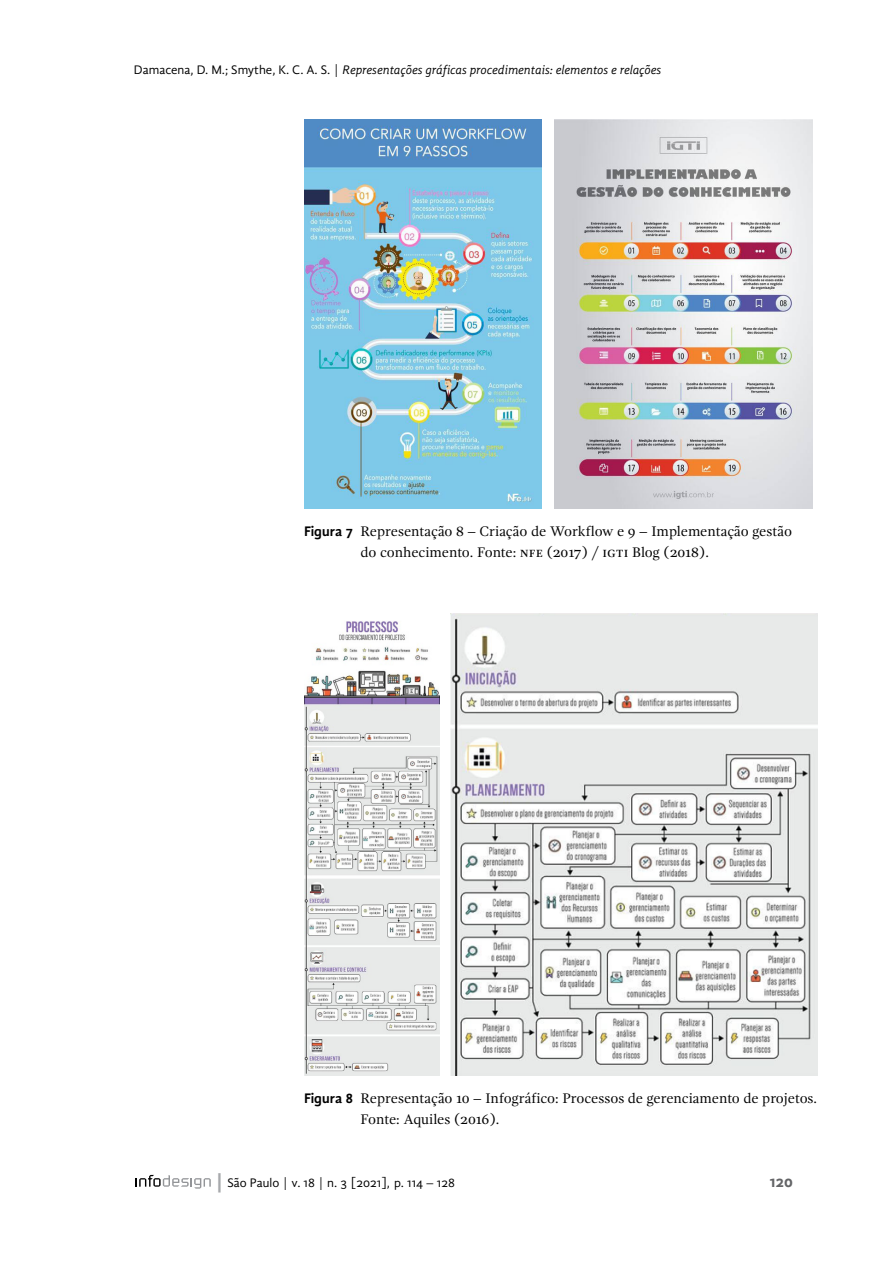
<style>
.page{position:relative;width:893px;height:1263px;background:#fff}
.page>*{position:absolute;margin:0;border:0;box-sizing:border-box;transform-origin:0 0}
.t1{font:700 16.5px "Gandhi Sans";color:#636466}
.t2{font:14.25px/21px "Gandhi Serif";color:#000}
.t3{font:italic 12.75px "Gandhi Sans";color:#000}
.t4{font:12.75px "Gandhi Sans";color:#000}
.s1{font-style:normal}
.s2{font-family:"Gandhi Sans";font-weight:700}
.s3{font-size:19.2px;color:#a7a9ac}
</style>
<div class="page">
<svg style="left:136px;top:1175px;width:75px;height:13px"></svg>
<img style="left:450px;top:613px;width:367px;height:462px">
<img style="left:304px;top:120px;width:238px;height:388px">
<img style="left:555px;top:120px;width:258px;height:388px">
<img style="left:304px;top:621px;width:136px;height:454px">
<p class="t3" style="left:134px;top:62px;width:529px"><span class="s1">Damacena, D. M.; Smythe, K. C. A. S. |</span> Representações gráficas procedimentais: elementos e relações</p>
<p class="t2" style="left:361px;top:520px;width:433px;text-indent:-57px"><span class="s2">Figura 7</span> Representação 8 – Criação de Workflow e 9 – Implementação gestão do conhecimento. Fonte: NFE (2017) / IGTI Blog (2018).</p>
<p class="t2" style="left:361px;top:1087px;width:458px;text-indent:-57px"><span class="s2">Figura 8</span> Representação 10 – Infográfico: Processos de gerenciamento de projetos.<br>Fonte: Aquiles (2016).</p>
<p class="t4" style="left:214px;top:1175px;width:243px"><span class="s3">|</span>São Paulo | v. 18 | n. 3 [2021], p. 114 – 128</p>
<p class="t1" style="left:770px;top:1171px;width:25px">120</p>
</div>
